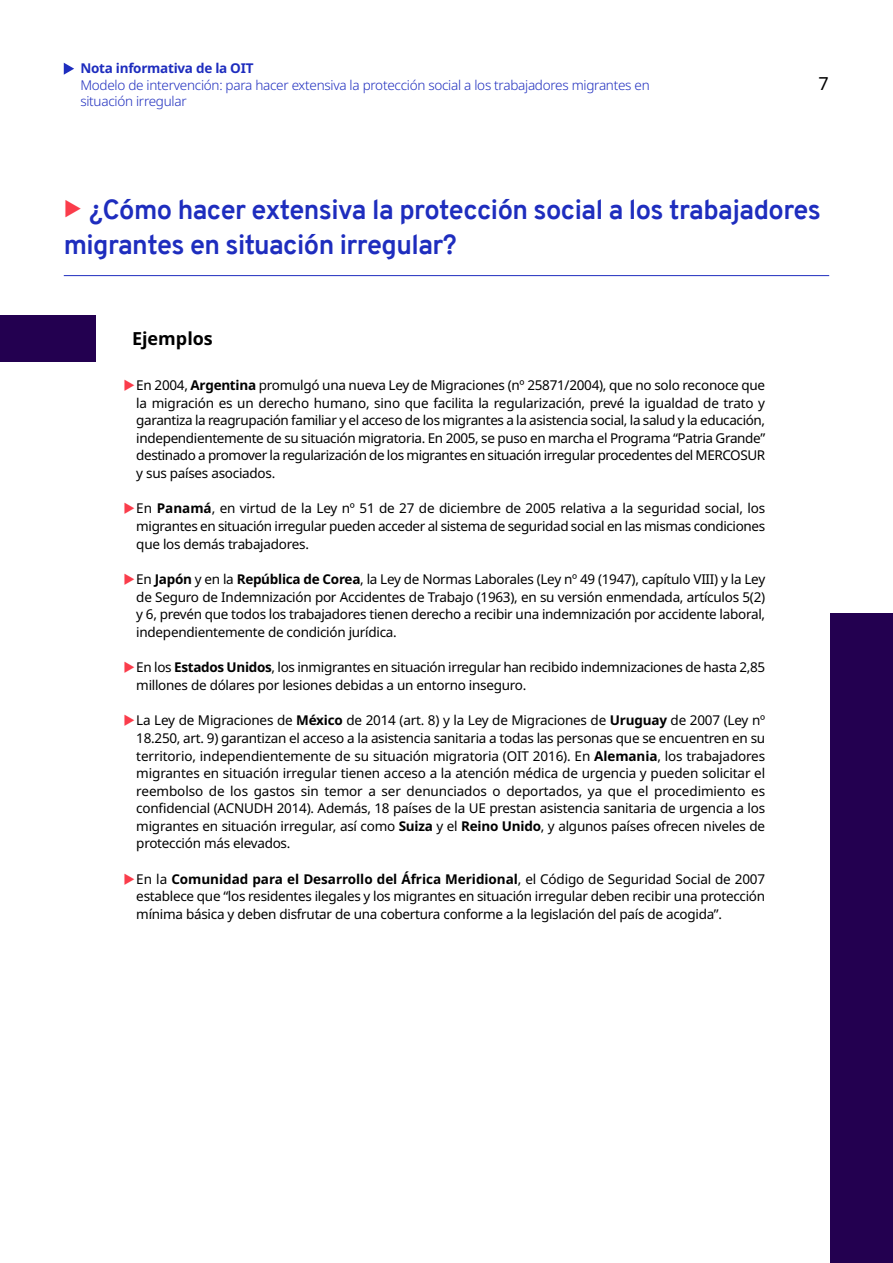
<style>
.page{position:relative;width:893px;height:1263px;background:#fff}
.page>*{position:absolute;margin:0;border:0;box-sizing:border-box;transform-origin:0 0}
.t1{font:700 27px/35.1px "Overpass";letter-spacing:-.02em;color:#1e2dbe}
.t2{font:700 18px "Noto Sans";color:#000}
.t3{font:18px "Noto Sans";color:#000}
.t4{font:13.5px/17.5px "Noto Sans";letter-spacing:-.02em;color:#000;text-align:justify}
.t5{font:300 13.5px/16.5px "Noto Sans";letter-spacing:-.02em;color:#1e2dbe}
.t6{font:700 13.5px "Noto Sans";letter-spacing:-.02em;color:#1e2dbe}
.s1{font-weight:700}
</style>
<div class="page">
<svg style="left:64px;top:63px;width:10px;height:12px"></svg>
<hr style="left:64px;top:275px;width:765px;height:1px;background:#1e2dbe">
<div style="left:0;top:316px;width:96px;height:46px;background:#230050"></div>
<div style="left:831px;top:614px;width:62px;height:649px;background:#230050"></div>
<p class="t6" style="left:80px;top:59px;width:175px">Nota informativa de la OIT</p>
<p class="t5" style="left:80px;top:76px;width:571px">Modelo de intervención: para hacer extensiva la protección social a los trabajadores migrantes en situación irregular</p>
<h2 class="t3" style="left:818px;top:71px;width:12px">7</h2>
<h1 class="t1" style="left:64px;top:195px;width:759px;text-indent:26px">¿Cómo hacer extensiva la protección social a los trabajadores migrantes en situación irregular?</h1>
<h2 class="t2" style="left:132px;top:326px;width:82px">Ejemplos</h2>
<p class="t4" style="left:136px;top:376px;width:630px">En 2004, <span class="s1">Argentina</span> promulgó una nueva Ley de Migraciones (nº 25871/2004), que no solo reconoce que la migración es un derecho humano, sino que facilita la regularización, prevé la igualdad de trato y garantiza la reagrupación familiar y el acceso de los migrantes a la asistencia social, la salud y la educación, independientemente de su situación migratoria. En 2005, se puso en marcha el Programa “Patria Grande” destinado a promover la regularización de los migrantes en situación irregular procedentes del MERCOSUR y sus países asociados.</p>
<p class="t4" style="left:136px;top:499px;width:630px">En <span class="s1">Panamá</span>, en virtud de la Ley nº 51 de 27 de diciembre de 2005 relativa a la seguridad social, los migrantes en situación irregular pueden acceder al sistema de seguridad social en las mismas condiciones que los demás trabajadores.</p>
<p class="t4" style="left:136px;top:570px;width:630px">En <span class="s1">Japón</span> y en la <span class="s1">República de Corea</span>, la Ley de Normas Laborales (Ley nº 49 (1947), capítulo VIII) y la Ley de Seguro de Indemnización por Accidentes de Trabajo (1963), en su versión enmendada, artículos 5(2) y 6, prevén que todos los trabajadores tienen derecho a recibir una indemnización por accidente laboral, independientemente de condición jurídica.</p>
<p class="t4" style="left:136px;top:658px;width:630px">En los <span class="s1">Estados Unidos</span>, los inmigrantes en situación irregular han recibido indemnizaciones de hasta 2,85 millones de dólares por lesiones debidas a un entorno inseguro.</p>
<p class="t4" style="left:136px;top:711px;width:630px">La Ley de Migraciones de <span class="s1">México</span> de 2014 (art. 8) y la Ley de Migraciones de <span class="s1">Uruguay</span> de 2007 (Ley nº 18.250, art. 9) garantizan el acceso a la asistencia sanitaria a todas las personas que se encuentren en su territorio, independientemente de su situación migratoria (OIT 2016). En <span class="s1">Alemania</span>, los trabajadores migrantes en situación irregular tienen acceso a la atención médica de urgencia y pueden solicitar el reembolso de los gastos sin temor a ser denunciados o deportados, ya que el procedimiento es confidencial (ACNUDH 2014). Además, 18 países de la UE prestan asistencia sanitaria de urgencia a los migrantes en situación irregular, así como <span class="s1">Suiza</span> y el <span class="s1">Reino Unido</span>, y algunos países ofrecen niveles de protección más elevados.</p>
<p class="t4" style="left:136px;top:870px;width:630px">En la <span class="s1">Comunidad para el Desarrollo del África Meridional</span>, el Código de Seguridad Social de 2007 establece que “los residentes ilegales y los migrantes en situación irregular deben recibir una protección mínima básica y deben disfrutar de una cobertura conforme a la legislación del país de acogida”.</p>
</div>
